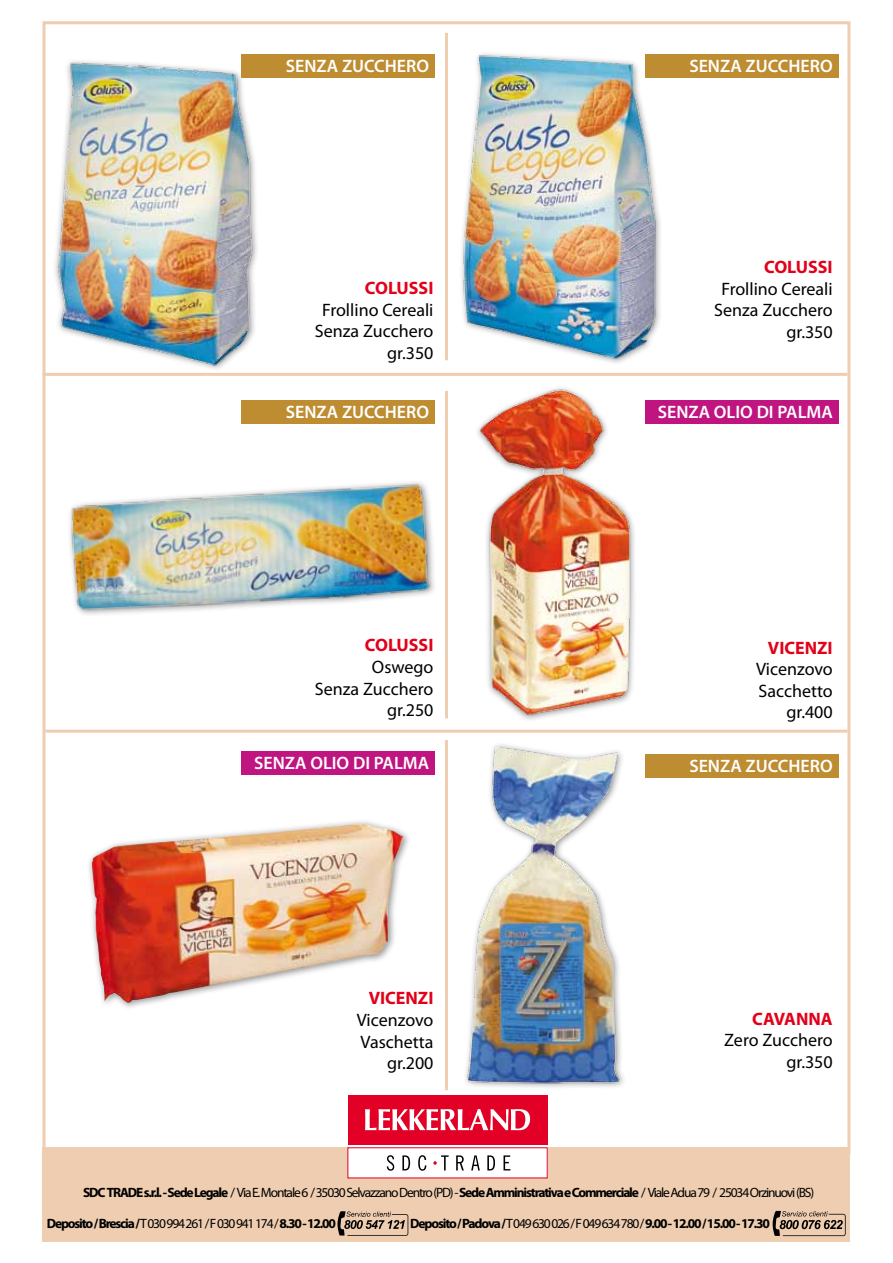
<style>
.page{position:relative;width:893px;height:1263px;background:#fff}
.page>*{position:absolute;margin:0;border:0;box-sizing:border-box;transform-origin:0 0}
.t1{font:18px/21.6px "Myriad Pro";color:#000;text-align:right}
.t2{font:600 18px "Myriad Pro";color:#fff}
.t3{font:700 18px "Myriad Pro";color:#e2001a}
.t4{font:13.5px "Myriad Pro";letter-spacing:-.085em;color:#000}
.t5{font:700 13.5px "Myriad Pro";letter-spacing:-.085em;color:#000}
.s1{font-weight:700}
.s2{font-weight:400}
</style>
<div class="page">
<div style="left:43px;top:1147px;width:807px;height:95px;background:#eecdb0"></div>
<hr style="left:43px;top:373px;width:804px;height:3px;background:#eecdb0">
<hr style="left:46px;top:730px;width:801px;height:3px;background:#eecdb0">
<div style="left:348px;top:1095px;width:199px;height:50px;background:#e20026"></div>
<div style="left:348px;top:1148px;width:199px;height:30px;background:#fff"></div>
<svg style="left:365px;top:1109px;width:165px;height:21px"></svg>
<svg style="left:387px;top:1155px;width:7px;height:16px"></svg>
<svg style="left:402px;top:1155px;width:8px;height:15px"></svg>
<svg style="left:418px;top:1155px;width:8px;height:16px"></svg>
<svg style="left:433px;top:1155px;width:16px;height:15px"></svg>
<svg style="left:456px;top:1155px;width:8px;height:15px"></svg>
<svg style="left:471px;top:1155px;width:9px;height:15px"></svg>
<svg style="left:487px;top:1155px;width:8px;height:15px"></svg>
<svg style="left:503px;top:1155px;width:7px;height:15px"></svg>
<svg style="left:337px;top:1211px;width:71px;height:25px"></svg>
<svg style="left:772px;top:1211px;width:74px;height:25px"></svg>
<hr style="left:445px;top:33px;width:3px;height:327px;background:#eecdb0">
<hr style="left:445px;top:391px;width:3px;height:327px;background:#eecdb0">
<hr style="left:445px;top:740px;width:3px;height:350px;background:#eecdb0">
<img style="left:55px;top:61px;width:202px;height:308px">
<div style="left:459px;top:51px;width:204px;height:315px;background:#000;opacity:.45"></div>
<img style="left:459px;top:51px;width:199px;height:312px">
<img style="left:69px;top:482px;width:365px;height:133px">
<img style="left:448px;top:732px;width:189px;height:356px">
<div style="left:646px;top:754px;width:193px;height:24px;background:#be8c31"></div>
<div style="left:646px;top:54px;width:193px;height:24px;background:#be8c31"></div>
<div style="left:241px;top:54px;width:194px;height:24px;background:#be8c31"></div>
<div style="left:241px;top:400px;width:194px;height:24px;background:#be8c31"></div>
<img style="left:478px;top:388px;width:157px;height:331px">
<div style="left:645px;top:400px;width:193px;height:24px;background:#c01480"></div>
<div style="left:241px;top:751px;width:194px;height:24px;background:#c01480"></div>
<img style="left:92px;top:823px;width:312px;height:180px">
<p class="t2" style="left:286px;top:55px;width:145px">SENZA ZUCCHERO</p>
<p class="t2" style="left:689px;top:55px;width:145px">SENZA ZUCCHERO</p>
<p class="t3" style="left:365px;top:276px;width:70px">COLUSSI</p>
<p class="t1" style="left:315px;top:299px;width:120px">Frollino Cereali<br>Senza Zucchero gr.350</p>
<p class="t2" style="left:286px;top:400px;width:145px">SENZA ZUCCHERO</p>
<p class="t3" style="left:365px;top:633px;width:70px">COLUSSI</p>
<p class="t1" style="left:315px;top:656px;width:120px">Oswego<br>Senza Zucchero gr.250</p>
<p class="t2" style="left:254px;top:751px;width:177px">SENZA OLIO DI PALMA</p>
<p class="t3" style="left:369px;top:986px;width:66px">VICENZI</p>
<p class="t1" style="left:357px;top:1009px;width:78px">Vicenzovo<br>Vaschetta gr.200</p>
<p class="t3" style="left:764px;top:255px;width:70px">COLUSSI</p>
<p class="t1" style="left:714px;top:277px;width:120px">Frollino Cereali<br>Senza Zucchero gr.350</p>
<p class="t2" style="left:658px;top:400px;width:177px">SENZA OLIO DI PALMA</p>
<p class="t3" style="left:768px;top:636px;width:66px">VICENZI</p>
<p class="t1" style="left:756px;top:658px;width:78px">Vicenzovo<br>Sacchetto gr.400</p>
<p class="t2" style="left:689px;top:754px;width:145px">SENZA ZUCCHERO</p>
<p class="t3" style="left:752px;top:1007px;width:82px">CAVANNA</p>
<p class="t1" style="left:724px;top:1029px;width:110px">Zero Zucchero gr.350</p>
<p class="t4" style="left:83px;top:1184px;width:733px"><span class="s1">SDC TRADE s.r.l.- Sede Legale</span> / Via E.Montale 6 / 35030 Selvazzano Dentro (PD) - <span class="s1">Sede Amministrativa e Commerciale</span> / Viale Adua 79 / 25034 Orzinuovi(BS)</p>
<p class="t5" style="left:47px;top:1215px;width:291px">Deposito / Brescia / <span class="s2">T 030 994 261 / F 030 941 174 /</span> 8.30 - 12.00</p>
<p class="t5" style="left:410px;top:1215px;width:361px">Deposito / Padova / <span class="s2">T 049 630 026 / F 049 634 780 /</span> 9.00 - 12.00 / 15.00 - 17.30</p>
</div>
